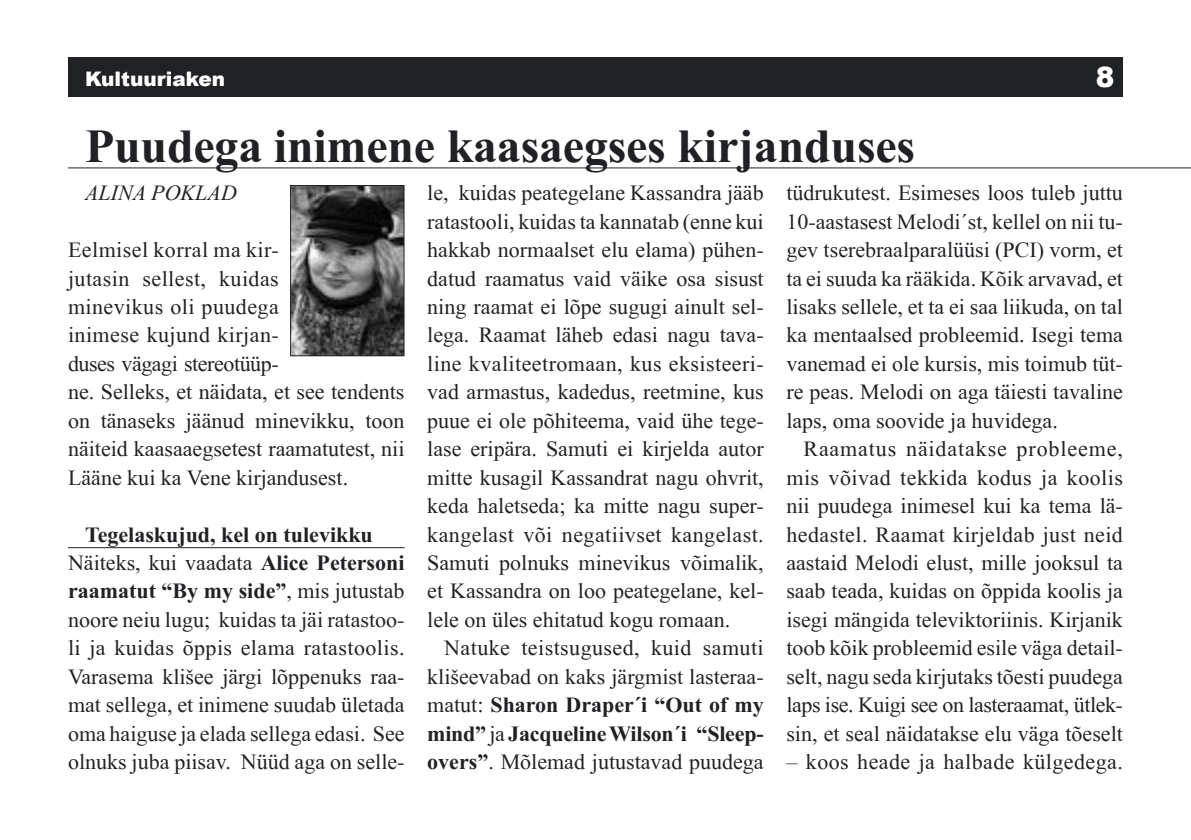
<style>
.page{position:relative;width:1191px;height:840px;background:#fff}
.page>*{position:absolute;margin:0;border:0;box-sizing:border-box;transform-origin:0 0}
.Esimene_peal{font:700 48px "EE Times New Roman";letter-spacing:-.005em;color:#202124}
.t1{font:900 28px "Arial";color:#fff}
.Põhitekst_taandeta{font:22px/28.4px "EE Times New Roman";color:#202124;text-align:justify}
.Põhitekst{font:22px/28.4px "EE Times New Roman";color:#202124;text-align:justify}
.Põhitekst-2{font:22px "EE Times New Roman";letter-spacing:.02em;color:#202124}
.Teine_peal{font:700 22px "EE Times New Roman";color:#202124}
.Autor{font:italic 22px "EE Times New Roman";color:#202124}
.Rubriik_vasak{font:900 20px "Arial";color:#fff}
.s1{font-weight:700}
</style>
<div class="page">
<div style="left:68px;top:57px;width:1055px;height:39px;background:#202124"></div>
<hr style="left:68px;top:547px;width:336px;height:1px;background:#202124">
<hr style="left:68px;top:167px;width:1123px;height:1px;background:#202124">
<img style="left:292px;top:187px;width:110px;height:167px">
<div style="left:290px;top:185px;width:114px;height:171px;border:1px solid #202124"></div>
<p class="Rubriik_vasak" style="left:85px;top:64px;width:141px">Kultuuriaken</p>
<p class="t1" style="left:1095px;top:56px;width:20px">8</p>
<p class="Esimene_peal" style="left:85px;top:118px;width:831px">Puudega inimene kaasaegses kirjanduses</p>
<p class="Põhitekst_taandeta" style="left:427px;top:179px;width:338px">le, kuidas peategelane Kassandra jääb ratastooli, kuidas ta kannatab (enne kui hakkab normaalset elu elama) pühen&shy;datud raamatus vaid väike osa sisust ning raamat ei lõpe sugugi ainult sel&shy;lega. Raamat läheb edasi nagu tava&shy;line kvaliteetromaan, kus eksisteeri&shy;vad armastus, kadedus, reetmine, kus puue ei ole põhiteema, vaid ühe tege&shy;lase eripära. Samuti ei kirjelda autor mitte kusagil Kassandrat nagu ohvrit, keda haletseda; ka mitte nagu super&shy;kangelast või negatiivset kangelast.<br>Samuti polnuks minevikus võimalik, et Kassandra on loo peategelane, kel&shy;lele on üles ehitatud kogu romaan.</p>
<p class="Põhitekst" style="left:427px;top:633px;width:338px;text-indent:17px">Natuke teistsugused, kuid samuti klišeevabad on kaks järgmist lasteraa&shy;matut: <span class="s1">Sharon Draper´i “Out of my mind”</span> ja <span class="s1">Jacqueline Wilson´i “Sleep&shy;overs”</span>. Mõlemad jutustavad puudega</p>
<p class="Põhitekst" style="left:786px;top:179px;width:338px">tüdrukutest. Esimeses loos tuleb juttu 10-aastasest Melodi´st, kellel on nii tu&shy;gev tserebraalparalüüsi (PCI) vorm, et ta ei suuda ka rääkida. Kõik arvavad, et lisaks sellele, et ta ei saa liikuda, on tal ka mentaalsed probleemid. Isegi tema vanemad ei ole kursis, mis toimub tüt&shy;re peas. Melodi on aga täiesti tavaline laps, oma soovide ja huvidega.</p>
<p class="Põhitekst" style="left:786px;top:434px;width:338px;text-indent:17px">Raamatus näidatakse probleeme, mis võivad tekkida kodus ja koolis nii puudega inimesel kui ka tema lä&shy;hedastel. Raamat kirjeldab just neid aastaid Melodi elust, mille jooksul ta saab teada, kuidas on õppida koolis ja isegi mängida televiktoriinis. Kirjanik toob kõik probleemid esile väga detail&shy;selt, nagu seda kirjutaks tõesti puudega laps ise. Kuigi see on lasteraamat, ütlek&shy;sin, et seal näidatakse elu väga tõeselt</p>
<p class="Põhitekst-2" style="left:786px;top:749px;width:338px">– koos heade ja halbade külgedega.</p>
<p class="Autor" style="left:85px;top:181px;width:153px">ALINA POKLAD</p>
<p class="Põhitekst_taandeta" style="left:68px;top:235px;width:338px;text-align:left">Eelmisel korral ma kir-<br>jutasin sellest, kuidas<br>minevikus oli puudega<br>inimese kujund kirjan-<br>duses vägagi stereotüüp-<br>ne. Selleks, et näidata, et see tendents on tänaseks jäänud minevikku, toon näiteid kaasaaegsetest raamatutest, nii<br>Lääne kui ka Vene kirjandusest.</p>
<p class="Teine_peal" style="left:85px;top:521px;width:289px">Tegelaskujud, kel on tulevikku</p>
<p class="Põhitekst_taandeta" style="left:68px;top:548px;width:338px">Näiteks, kui vaadata <span class="s1">Alice Petersoni raamatut “By my side”</span>, mis jutustab noore neiu lugu; kuidas ta jäi ratastoo&shy;li ja kuidas õppis elama ratastoolis.<br>Varasema klišee järgi lõppenuks raa&shy;mat sellega, et inimene suudab ületada oma haiguse ja elada sellega edasi. See olnuks juba piisav. Nüüd aga on selle-</p>
</div>
